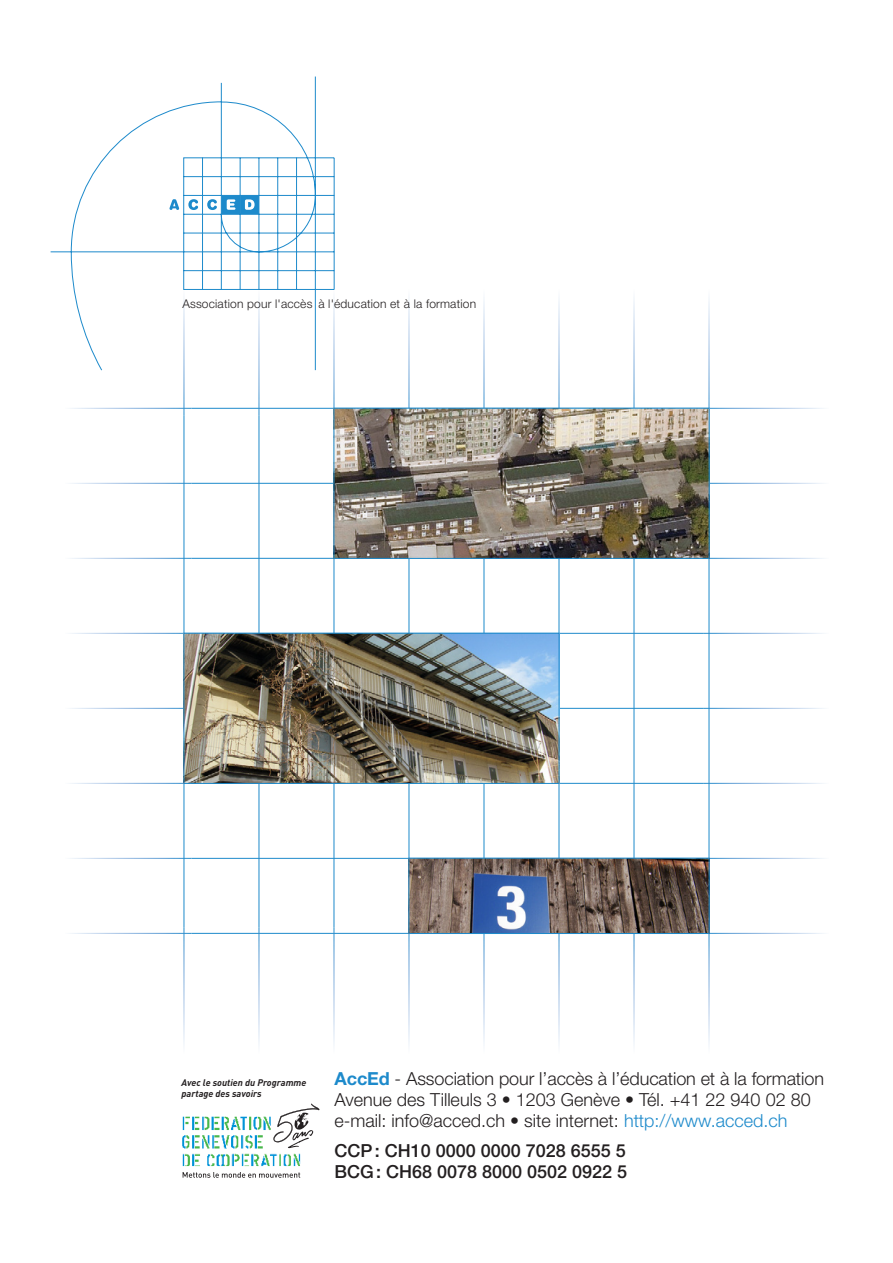
<style>
.page{position:relative;width:893px;height:1263px;background:#fff}
.page>*{position:absolute;margin:0;border:0;box-sizing:border-box;transform-origin:0 0}
.t1{font:300 18px/21px "Helvetica Neue LT Std";color:#231f20}
.t2{font:500 18px/21px "Helvetica Neue LT Std";color:#231f20}
.t3{font:300 12px "Helvetica Neue";letter-spacing:.015em;color:#231f20}
.t4{font:italic 700 9.45px/11.4px "DINOT";color:#231f20}
.s1{font-weight:700;color:#1d8acb}
.s2{color:#1d8acb}
</style>
<div class="page">
<hr style="left:191px;top:408px;width:512px;height:1px;background:#1d8acb">
<hr style="left:191px;top:483px;width:512px;height:1px;background:#1d8acb">
<hr style="left:191px;top:558px;width:512px;height:1px;background:#1d8acb">
<hr style="left:191px;top:633px;width:512px;height:1px;background:#1d8acb">
<hr style="left:191px;top:708px;width:512px;height:1px;background:#1d8acb">
<hr style="left:191px;top:783px;width:512px;height:1px;background:#1d8acb">
<hr style="left:191px;top:858px;width:512px;height:1px;background:#1d8acb">
<hr style="left:191px;top:933px;width:512px;height:1px;background:#1d8acb">
<hr style="left:709px;top:416px;width:1px;height:517px;background:#1d8acb">
<hr style="left:634px;top:416px;width:1px;height:511px;background:#1d8acb">
<hr style="left:559px;top:416px;width:1px;height:511px;background:#1d8acb">
<hr style="left:484px;top:416px;width:1px;height:511px;background:#1d8acb">
<hr style="left:409px;top:416px;width:1px;height:511px;background:#1d8acb">
<hr style="left:334px;top:416px;width:1px;height:511px;background:#1d8acb">
<hr style="left:334px;top:927px;width:1px;height:126px;background:#fff">
<hr style="left:259px;top:416px;width:1px;height:511px;background:#1d8acb">
<hr style="left:259px;top:927px;width:1px;height:126px;background:#fff">
<hr style="left:259px;top:288px;width:1px;height:128px;background:#fff">
<hr style="left:184px;top:416px;width:1px;height:511px;background:#1d8acb">
<svg style="left:51px;top:77px;width:284px;height:293px"></svg>
<svg style="left:207px;top:195px;width:52px;height:19px"></svg>
<svg style="left:188px;top:199px;width:10px;height:11px"></svg>
<svg style="left:169px;top:199px;width:10px;height:11px"></svg>
<img style="left:182px;top:1117px;width:118px;height:49px">
<svg style="left:273px;top:1104px;width:46px;height:44px"></svg>
<svg style="left:183px;top:1172px;width:117px;height:6px"></svg>
<img style="left:186px;top:635px;width:371px;height:147px">
<div style="left:184px;top:633px;width:375px;height:151px;border:1px solid #1d8acb"></div>
<img style="left:336px;top:410px;width:371px;height:147px">
<div style="left:334px;top:408px;width:375px;height:151px;border:1px solid #1d8acb"></div>
<img style="left:410px;top:860px;width:297px;height:72px">
<div style="left:408px;top:858px;width:301px;height:76px;border:1px solid #1d8acb"></div>
<p class="t3" style="left:182px;top:294px;width:295px">Association pour l'accès à l'éducation et à la formation</p>
<p class="t4" style="left:182px;top:1076px;width:126px">Avec le soutien du Programme partage des savoirs</p>
<p class="t1" style="left:334px;top:1068px;width:491px"><span class="s1">AccEd</span> - Association pour l’accès à l’éducation et à la formation<br>Avenue des Tilleuls 3 • 1203 Genève • Tél. +41 22 940 02 80 e-mail: info@acced.ch • site internet: <span class="s2">http://www.acced.ch</span></p>
<p class="t2" style="left:334px;top:1140px;width:294px">CCP: CH10 0000 0000 7028 6555 5<br>BCG: CH68 0078 8000 0502 0922 5</p>
</div>
